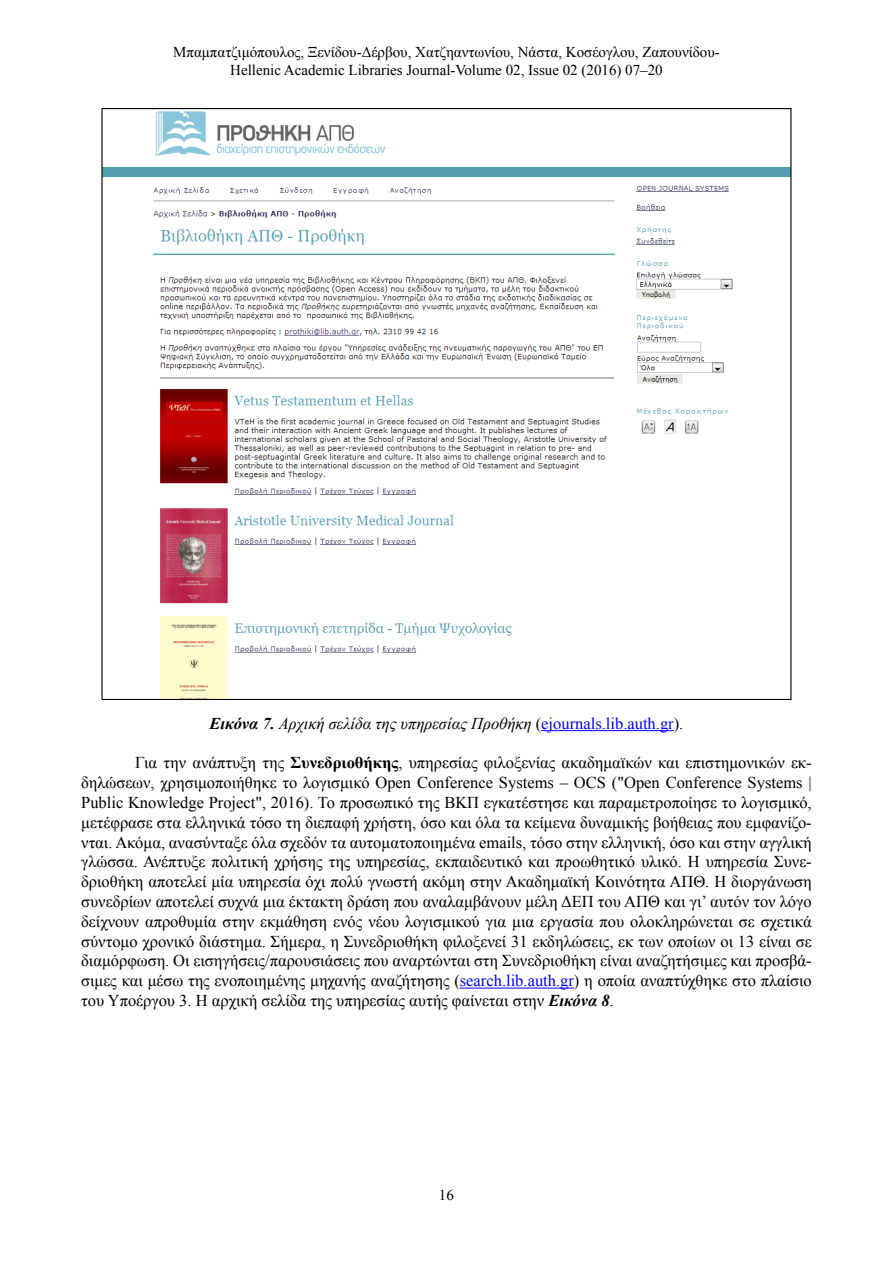
<style>
.page{position:relative;width:893px;height:1263px;background:#fff}
.page>*{position:absolute;margin:0;border:0;box-sizing:border-box;transform-origin:0 0}
.t1{font:16.5px/19.8px "Times New Roman";color:#000;text-align:justify}
.t2{font:italic 16.5px "Times New Roman";color:#000}
.t3{font:15px/18px "Times New Roman";color:#000;text-align:center}
.s1{font-weight:700}
.s2{font-style:normal}
.s3{font-style:normal;color:#00f}
.s4{color:#00f}
.s5{font-weight:700;font-style:italic}
</style>
<div class="page">
<hr style="left:541px;top:730px;width:133px;height:1px;background:#00f">
<hr style="left:460px;top:988px;width:114px;height:1px;background:#00f">
<img style="left:103px;top:111px;width:686px;height:587px">
<p class="t3" style="left:173px;top:42px;width:548px">Μπαμπατζιμόπουλος, Ξενίδου-Δέρβου, Χατζηαντωνίου, Νάστα, Κοσέογλου, Ζαπουνίδου-<br>Hellenic Academic Libraries Journal-Volume 02, Issue 02 (2016) 07–20</p>
<p class="t2" style="left:210px;top:712px;width:475px"><span class="s1">Εικόνα 7.</span> Αρχική σελίδα της υπηρεσίας Προθήκη <span class="s2">(</span><span class="s3">ejournals.lib.auth.gr</span><span class="s2">).</span></p>
<p class="t1" style="left:81px;top:752px;width:732px;text-indent:54px">Για την ανάπτυξη της <span class="s1">Συνεδριοθήκης</span>, υπηρεσίας φιλοξενίας ακαδημαϊκών και επιστημονικών εκ&shy;δηλώσεων, χρησιμοποιήθηκε το λογισμικό Open Conference Systems – OCS ("Open Conference Systems | Public Knowledge Project", 2016). Το προσωπικό της ΒΚΠ εγκατέστησε και παραμετροποίησε το λογισμικό, μετέφρασε στα ελληνικά τόσο τη διεπαφή χρήστη, όσο και όλα τα κείμενα δυναμικής βοήθειας που εμφανίζο&shy;νται. Ακόμα, ανασύνταξε όλα σχεδόν τα αυτοματοποιημένα emails, τόσο στην ελληνική, όσο και στην αγγλική γλώσσα. Ανέπτυξε πολιτική χρήσης της υπηρεσίας, εκπαιδευτικό και προωθητικό υλικό. Η υπηρεσία Συνε&shy;δριοθήκη αποτελεί μία υπηρεσία όχι πολύ γνωστή ακόμη στην Ακαδημαϊκή Κοινότητα ΑΠΘ. Η διοργάνωση συνεδρίων αποτελεί συχνά μια έκτακτη δράση που αναλαμβάνουν μέλη ΔΕΠ του ΑΠΘ και γι’ αυτόν τον λόγο δείχνουν απροθυμία στην εκμάθηση ενός νέου λογισμικού για μια εργασία που ολοκληρώνεται σε σχετικά σύντομο χρονικό διάστημα. Σήμερα, η Συνεδριοθήκη φιλοξενεί 31 εκδηλώσεις, εκ των οποίων οι 13 είναι σε διαμόρφωση. Οι εισηγήσεις/παρουσιάσεις που αναρτώνται στη Συνεδριοθήκη είναι αναζητήσιμες και προσβά&shy;σιμες και μέσω της ενοποιημένης μηχανής αναζήτησης (<span class="s4">search.lib.auth.gr</span>) η οποία αναπτύχθηκε στο πλαίσιο του Υποέργου 3. Η αρχική σελίδα της υπηρεσίας αυτής φαίνεται στην <span class="s5">Εικόνα 8</span>.</p>
<p class="t3" style="left:439px;top:1185px;width:16px">16</p>
</div>
